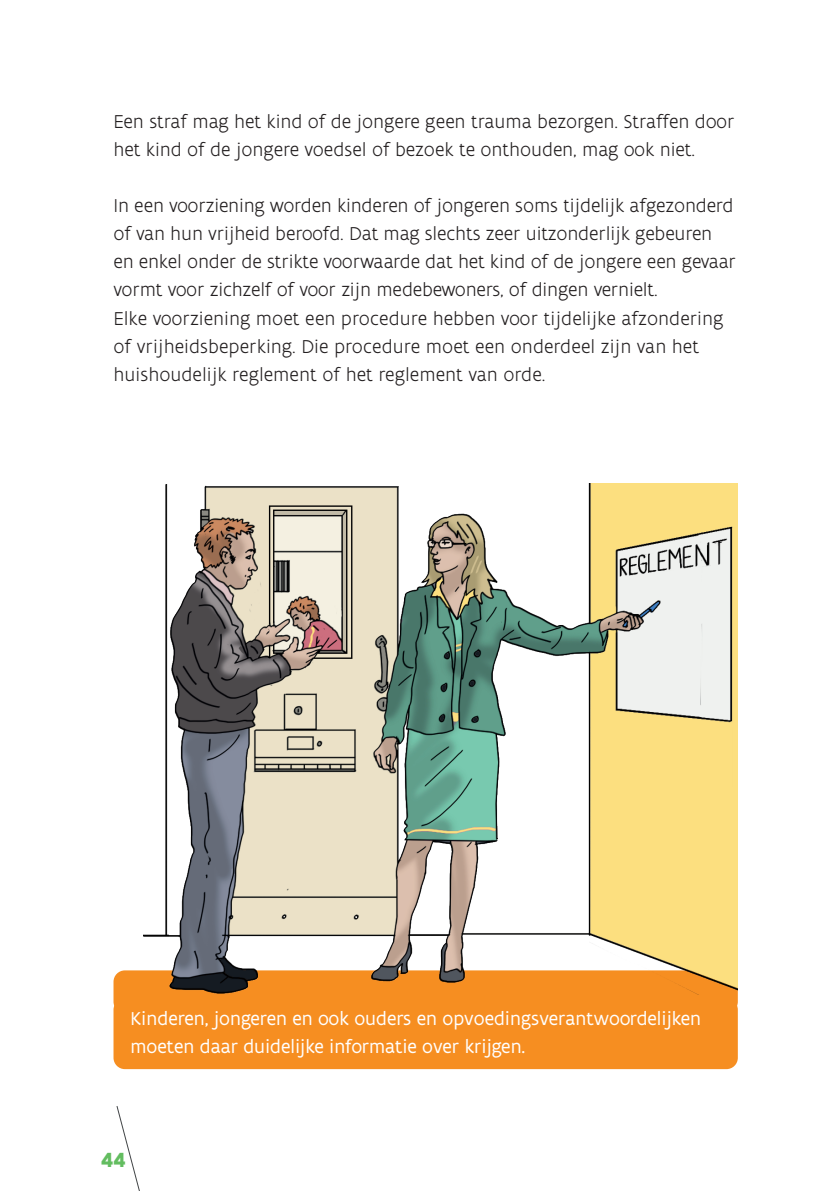
<style>
.page{position:relative;width:840px;height:1191px;background:#fff}
.page>*{position:absolute;margin:0;border:0;box-sizing:border-box;transform-origin:0 0}
.t1{font:700 22px "Flanders Art Sans";color:#63bd60}
.t2{font:300 20px/28px "Flanders Art Sans";letter-spacing:-.005em;color:#231f20}
.jeugd_tekstkader_ora{font:20px/28px "Flanders Art Sans";color:#fff}
</style>
<div class="page">
<svg style="left:116px;top:1106px;width:24px;height:85px"></svg>
<div style="left:113px;top:970px;width:624px;height:43px;background:#f68e21;border-radius:11px"></div>
<div style="left:113px;top:998px;width:624px;height:71px;background:#f68e21;border-radius:11px"></div>
<img style="left:144px;top:484px;width:593px;height:510px">
<p class="t2" style="left:113px;top:108px;width:622px">Een straf mag het kind of de jongere geen trauma bezorgen. Straffen door het kind of de jongere voedsel of bezoek te onthouden, mag ook niet.</p>
<p class="t2" style="left:113px;top:192px;width:623px">In een voorziening worden kinderen of jongeren soms tijdelijk afgezonderd of van hun vrijheid beroofd. Dat mag slechts zeer uitzonderlijk gebeuren en enkel onder de strikte voorwaarde dat het kind of de jongere een gevaar vormt voor zichzelf of voor zijn medebewoners, of dingen vernielt.</p>
<p class="t2" style="left:113px;top:304px;width:611px">Elke voorziening moet een procedure hebben voor tijdelijke afzondering of vrijheidsbeperking. Die procedure moet een onderdeel zijn van het huishoudelijk reglement of het reglement van orde.</p>
<p class="jeugd_tekstkader_ora" style="left:130px;top:1003px;width:571px">Kinderen, jongeren en ook ouders en opvoedingsverantwoordelijken moeten daar duidelijke informatie over krijgen.</p>
<p class="t1" style="left:101px;top:1146px;width:26px">44</p>
</div>
